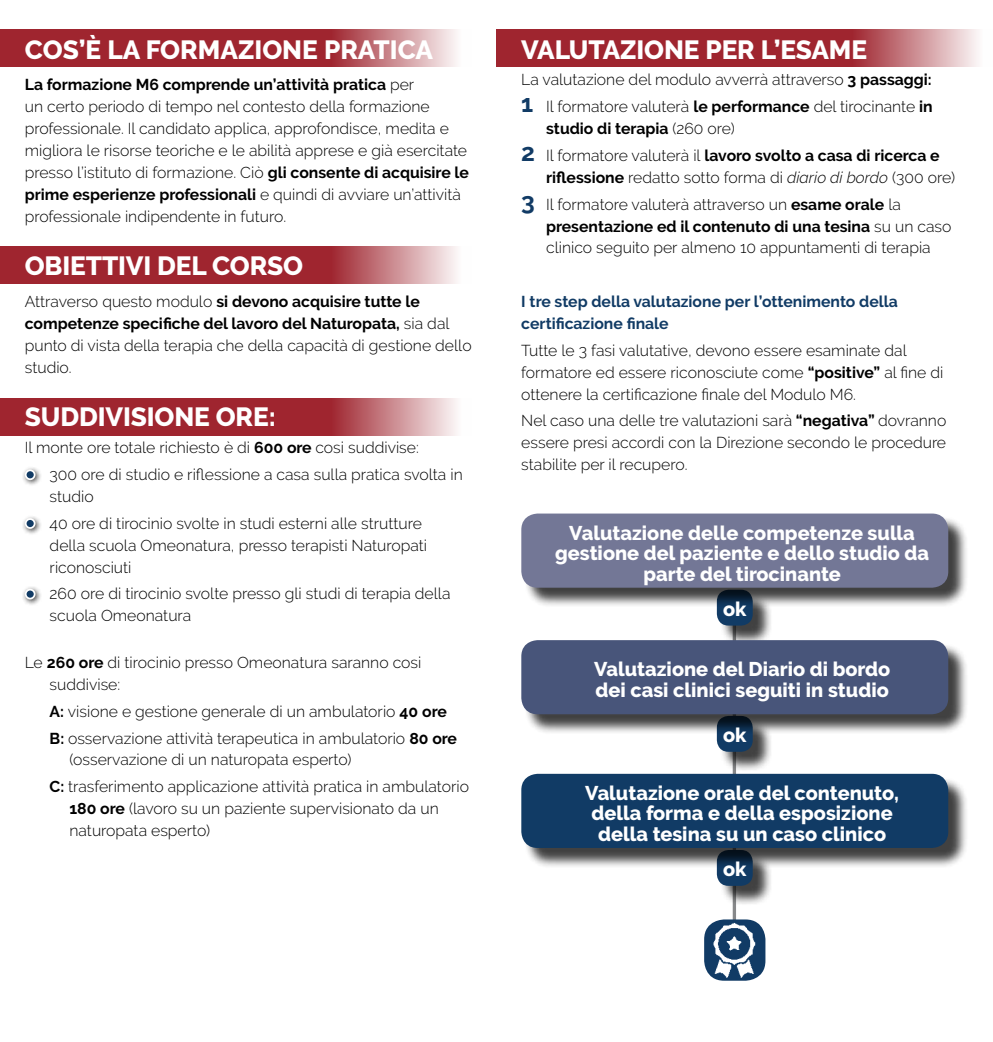
<style>
.page{position:relative;width:993px;height:1042px;background:#fff}
.page>*{position:absolute;margin:0;border:0;box-sizing:border-box;transform-origin:0 0}
.t1{font:800 26.25px "Raleway";letter-spacing:-.005em;color:#fff}
.t2{font:800 19.78px/20.7px "Raleway";color:#fff;text-align:center}
.t3{font:300 15.75px/21.9px "Raleway";color:#000}
.t4{font:700 15.75px/26.8px "Raleway";color:#000}
.t5{font:700 15.75px/21.9px "Raleway";color:#113b65}
.s1{font-weight:700}
.s2{font-weight:700;font-size:24.5px;color:#113b65}
.s3{font-weight:300}
.s4{font-size:24.5px;color:#113b65}
.s5{font-style:italic}
</style>
<div class="page">
<svg style="left:0;top:247px;width:457px;height:37px;background:#ab414a"></svg>
<svg style="left:0;top:398px;width:457px;height:37px;background:#ab414a"></svg>
<svg style="left:0;top:29px;width:457px;height:37px;background:#ab414a"></svg>
<div style="left:22px;top:466px;width:20px;height:21px;background:#000;opacity:.75"></div>
<div style="left:26px;top:470px;width:9px;height:9px;background:#113b65;border-radius:50%"></div>
<div style="left:25px;top:469px;width:10px;height:11px;border:2px solid #fff;border-radius:50%"></div>
<div style="left:22px;top:515px;width:20px;height:21px;background:#000;opacity:.75"></div>
<div style="left:26px;top:519px;width:9px;height:9px;background:#113b65;border-radius:50%"></div>
<div style="left:25px;top:518px;width:10px;height:11px;border:2px solid #fff;border-radius:50%"></div>
<div style="left:22px;top:586px;width:20px;height:20px;background:#000;opacity:.75"></div>
<div style="left:26px;top:590px;width:9px;height:8px;background:#113b65;border-radius:50%"></div>
<div style="left:25px;top:589px;width:10px;height:10px;border:2px solid #fff;border-radius:50%"></div>
<svg style="left:496px;top:29px;width:482px;height:37px;background:#aa3f48"></svg>
<hr style="left:732px;top:614px;width:3px;height:326px;background:#87888a">
<div style="left:719px;top:592px;width:53px;height:54px;background:#000;opacity:.75"></div>
<div style="left:716px;top:590px;width:36px;height:35px;background:#113b65;border-radius:12px"></div>
<div style="left:719px;top:718px;width:53px;height:54px;background:#000;opacity:.75"></div>
<div style="left:716px;top:716px;width:36px;height:36px;background:#113b65;border-radius:12px"></div>
<div style="left:719px;top:852px;width:53px;height:54px;background:#000;opacity:.75"></div>
<div style="left:716px;top:850px;width:36px;height:36px;background:#113b65;border-radius:12px"></div>
<div style="left:523px;top:516px;width:445px;height:92px;background:#000;opacity:.75"></div>
<div style="left:521px;top:513px;width:426px;height:75px;background:#737796;border-radius:16px"></div>
<div style="left:523px;top:643px;width:445px;height:92px;background:#000;opacity:.75"></div>
<div style="left:521px;top:640px;width:426px;height:74px;background:#48557a;border-radius:16px"></div>
<div style="left:523px;top:776px;width:445px;height:92px;background:#000;opacity:.75"></div>
<div style="left:521px;top:774px;width:426px;height:74px;background:#113b65;border-radius:16px"></div>
<div style="left:704px;top:919px;width:61px;height:61px;background:#113b65;border-radius:20px"></div>
<img style="left:710px;top:922px;width:48px;height:56px">
<h1 class="t1" style="left:25px;top:34px;width:410px">COS’È LA FORMAZIONE PRATICA</h1>
<p class="t3" style="left:25px;top:74px;width:445px"><span class="s1">La formazione M6 comprende un’attività pratica</span> per<br>un certo periodo di tempo nel contesto della formazione professionale. Il candidato applica, approfondisce, medita e migliora le risorse teoriche e le abilità apprese e già esercitate presso l’istituto di formazione. Ciò <span class="s1">gli consente di acquisire le prime esperienze professionali</span> e quindi di avviare un’attività professionale indipendente in futuro.</p>
<h1 class="t1" style="left:25px;top:251px;width:280px">OBIETTIVI DEL CORSO</h1>
<p class="t3" style="left:25px;top:290px;width:448px">Attraverso questo modulo <span class="s1">si devono acquisire tutte le competenze specifiche del lavoro del Naturopata,</span> sia dal punto di vista della terapia che della capacità di gestione dello studio.</p>
<h1 class="t1" style="left:25px;top:402px;width:252px">SUDDIVISIONE ORE:</h1>
<p class="t3" style="left:50px;top:434px;width:414px;line-height:26.8px;text-indent:-25px">Il monte ore totale richiesto è di <span class="s1">600 ore</span> cosi suddivise:<br>300 ore di studio e riflessione a casa sulla pratica svolta in</p>
<p class="t3" style="left:50px;top:483px;width:373px;line-height:26.8px">studio<br>40 ore di tirocinio svolte in studi esterni alle strutture</p>
<p class="t3" style="left:50px;top:534px;width:379px">della scuola Omeonatura, presso terapisti Naturopati riconosciuti</p>
<p class="t3" style="left:50px;top:583px;width:402px">260 ore di tirocinio svolte presso gli studi di terapia della scuola Omeonatura</p>
<p class="t3" style="left:50px;top:651px;width:373px;text-indent:-25px">Le <span class="s1">260 ore</span> di tirocinio presso Omeonatura saranno cosi suddivise:</p>
<p class="t3" style="left:50px;top:698px;width:409px;line-height:26.8px"><span class="s1">A:</span> visione e gestione generale di un ambulatorio <span class="s1">40 ore<br>B:</span> osservazione attività terapeutica in ambulatorio <span class="s1">80 ore</span></p>
<p class="t3" style="left:50px;top:746px;width:420px;line-height:26.8px;text-indent:20px">(osservazione di un naturopata esperto)<br><span class="s1">C:</span> trasferimento applicazione attività pratica in ambulatorio</p>
<p class="t3" style="left:69px;top:797px;width:370px"><span class="s1">180 ore</span> (lavoro su un paziente supervisionato da un naturopata esperto)</p>
<h1 class="t1" style="left:521px;top:34px;width:347px">VALUTAZIONE PER L’ESAME</h1>
<p class="t3" style="left:521px;top:66px;width:412px;line-height:26.8px">La valutazione del modulo avverrà attraverso <span class="s1">3 passaggi:<br></span><span class="s2">1</span> Il formatore valuterà <span class="s1">le performance</span> del tirocinante <span class="s1">in</span></p>
<p class="t4" style="left:521px;top:115px;width:419px;text-indent:25px">studio di terapia <span class="s3">(260 ore)<br></span><span class="s4">2</span> <span class="s3">Il formatore valuterà il</span> lavoro svolto a casa di ricerca e</p>
<p class="t3" style="left:521px;top:164px;width:435px;line-height:26.8px;text-indent:25px"><span class="s1">riflessione</span> redatto sotto forma di <span class="s5">diario di bordo</span> (300 ore)<br><span class="s2">3</span> Il formatore valuterà attraverso un <span class="s1">esame orale</span> la</p>
<p class="t3" style="left:546px;top:215px;width:407px"><span class="s1">presentazione ed il contenuto di una tesina</span> su un caso clinico seguito per almeno 10 appuntamenti di terapia</p>
<p class="t5" style="left:521px;top:291px;width:378px">I tre step della valutazione per l’ottenimento della certificazione finale</p>
<p class="t3" style="left:521px;top:339px;width:423px">Tutte le 3 fasi valutative, devono essere esaminate dal formatore ed essere riconosciute come <span class="s1">“positive”</span> al fine di ottenere la certificazione finale del Modulo M6.</p>
<p class="t3" style="left:521px;top:410px;width:426px;text-align:justify">Nel caso una delle tre valutazioni sarà <span class="s1">“negativa”</span> dovranno essere presi accordi con la Direzione secondo le procedure stabilite per il recupero.</p>
<p class="t2" style="left:555px;top:522px;width:375px">Valutazione delle competenze sulla gestione del paziente e dello studio da parte del tirocinante</p>
<p class="t2" style="left:722px;top:599px;width:25px">ok</p>
<p class="t2" style="left:594px;top:659px;width:297px;text-align:left">Valutazione del Diario di bordo dei casi clinici seguiti in studio</p>
<p class="t2" style="left:722px;top:725px;width:25px">ok</p>
<p class="t2" style="left:585px;top:782px;width:315px">Valutazione orale del contenuto, della forma e della esposizione della tesina su un caso clinico</p>
<p class="t2" style="left:722px;top:859px;width:25px">ok</p>
</div>
